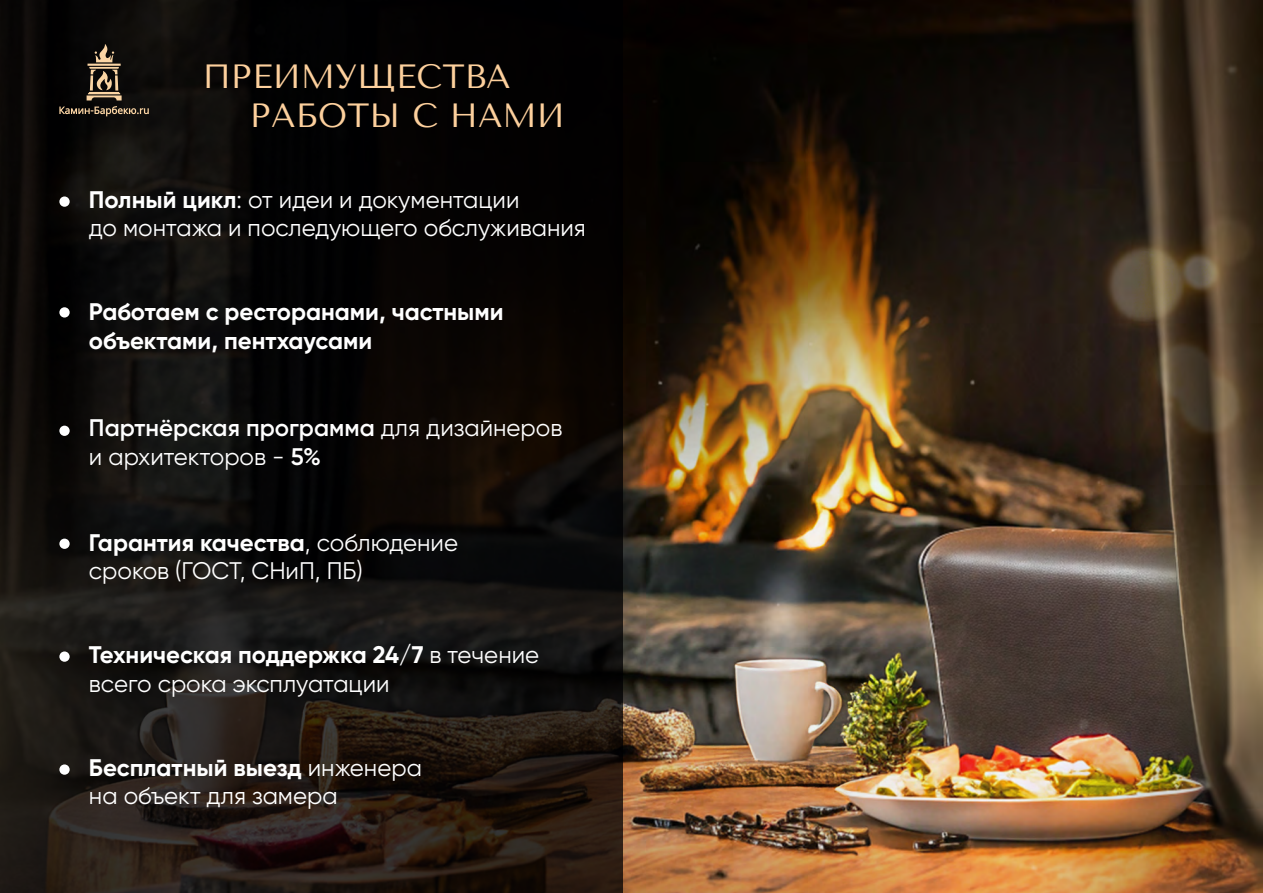
<style>
.page{position:relative;width:1263px;height:893px;background:#fff}
.page>*{position:absolute;margin:0;border:0;box-sizing:border-box;transform-origin:0 0}
.t1{font:33.45px/39.2px "Tenor Sans";color:#fdd09d}
.t2{font:24px/28.3px "Gilroy";color:#fff}
.t3{font:700 24px/29px "Gilroy";color:#fff}
.s1{font-weight:700}
.s2{font-weight:600}
</style>
<div class="page">
<img style="left:622px;top:0;width:641px;height:893px">
<div style="left:0;top:0;width:622px;height:893px;background:#000002;opacity:.75"></div>
<div style="left:59px;top:196px;width:11px;height:11px;background:#fff;border-radius:50%"></div>
<div style="left:59px;top:307px;width:11px;height:11px;background:#fff;border-radius:50%"></div>
<div style="left:59px;top:426px;width:11px;height:10px;background:#fff;border-radius:50%"></div>
<div style="left:59px;top:539px;width:11px;height:10px;background:#fff;border-radius:50%"></div>
<svg style="left:59px;top:44px;width:90px;height:72px;background:#2c261e"></svg>
<div style="left:59px;top:651px;width:11px;height:11px;background:#fff;border-radius:50%"></div>
<div style="left:59px;top:764px;width:11px;height:11px;background:#fff;border-radius:50%"></div>
<h1 class="t1" style="left:250px;top:57px;width:317px;text-indent:-47px">ПРЕИМУЩЕСТВА<br>РАБОТЫ С НАМИ</h1>
<p class="t2" style="left:89px;top:186px;width:498px"><span class="s1">Полный цикл</span>: от идеи и документации<br>до монтажа и последующего обслуживания</p>
<p class="t3" style="left:89px;top:299px;width:416px">Работаем с ресторанами, частными объектами, пентхаусами</p>
<p class="t2" style="left:89px;top:415px;width:475px"><span class="s2">Партнёрская программа</span> для дизайнеров и архитекторов - <span class="s2">5%</span></p>
<p class="t2" style="left:89px;top:529px;width:370px"><span class="s1">Гарантия качества</span>, соблюдение сроков (ГОСТ, СНиП, ПБ)</p>
<p class="t2" style="left:89px;top:642px;width:452px"><span class="s1">Техническая поддержка 24/7</span> в течение всего срока эксплуатации</p>
<p class="t2" style="left:89px;top:755px;width:334px"><span class="s1">Бесплатный выезд</span> инженера на объект для замера</p>
</div>
